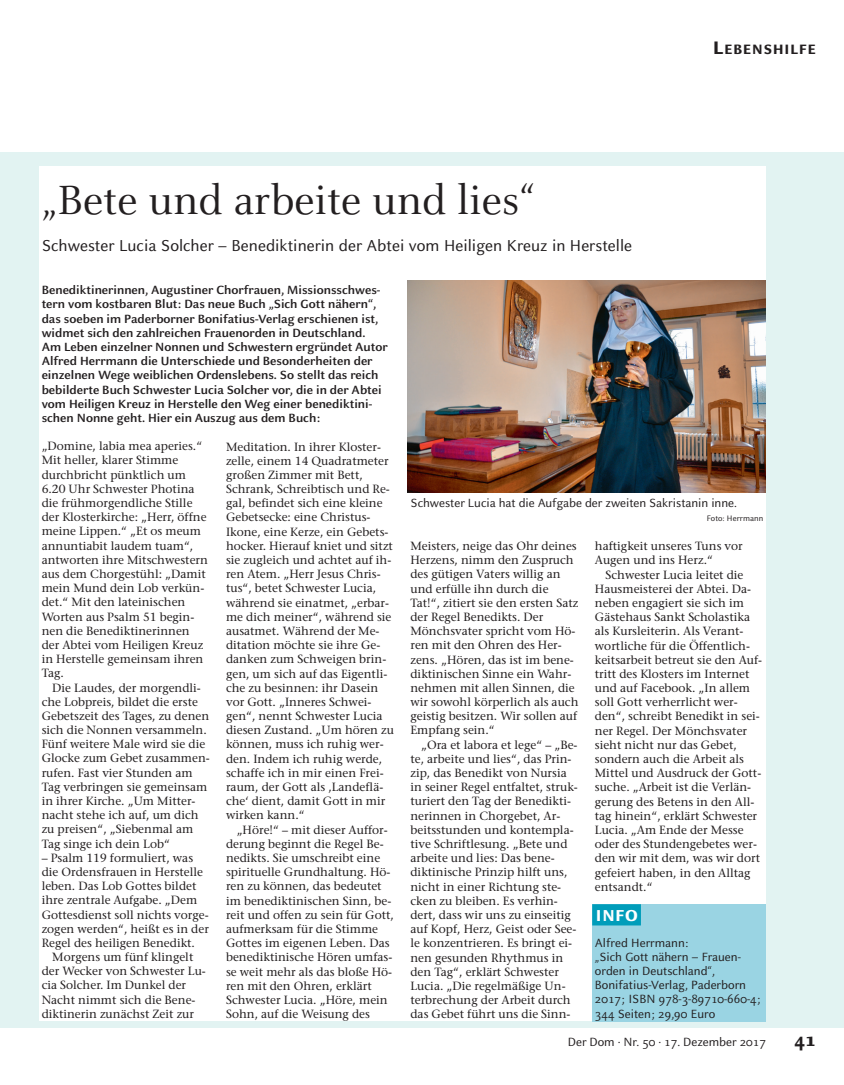
<style>
.page{position:relative;width:844px;height:1085px;background:#fff}
.page>*{position:absolute;margin:0;border:0;box-sizing:border-box;transform-origin:0 0}
.t1{font:45px "Celeste";color:#231f20}
.t2{font:800 20px "Celeste Sans";color:#231f20}
.t3{font:17.5px "Celeste Sans";color:#231f20}
.t4{font:800 17.5px "Celeste Sans";color:#fff}
.t5{font:800 15px "Celeste Sans";letter-spacing:.065em;color:#231f20}
.t6{font:700 13.12px/14.1px "Celeste Sans";color:#231f20}
.t7{font:13.12px/14.1px "Celeste Sans";color:#231f20}
.t8{font:11.88px/14.1px "Stone Serif";color:#231f20}
.t9{font:8.75px "Celeste Sans";letter-spacing:.01em;color:#231f20}
.s1{font-size:20px}
</style>
<div class="page">
<div style="left:11px;top:152px;width:832px;height:876px;background:#e2f3f2"></div>
<div style="left:0;top:152px;width:11px;height:876px;background:#e2f3f2"></div>
<div style="left:39px;top:167px;width:726px;height:853px;background:#fff"></div>
<div style="left:592px;top:904px;width:173px;height:116px;background:#9ad4e3"></div>
<div style="left:592px;top:904px;width:48px;height:21px;background:#009dba"></div>
<img style="left:407px;top:280px;width:358px;height:213px">
<p class="t5" style="left:712px;top:41px;width:104px"><span class="s1">L</span>EBENSHILFE</p>
<h1 class="t1" style="left:42px;top:176px;width:495px">„Bete und arbeite und lies“</h1>
<h3 class="t3" style="left:42px;top:236px;width:592px">Schwester Lucia Solcher – Benediktinerin der Abtei vom Heiligen Kreuz in Herstelle</h3>
<p class="t6" style="left:42px;top:283px;width:347px">Benediktinerinnen, Augustiner Chorfrauen, Missionsschwes&shy;tern vom kostbaren Blut: Das neue Buch „Sich Gott nähern“, das soeben im Paderborner Bonifatius-Verlag erschienen ist, widmet sich den zahlreichen Frauenorden in Deutschland.<br>Am Leben einzelner Nonnen und Schwestern ergründet Autor Alfred Herrmann die Unterschiede und Besonderheiten der einzelnen Wege weiblichen Ordenslebens. So stellt das reich bebilderte Buch Schwester Lucia Solcher vor, die in der Abtei vom Heiligen Kreuz in Herstelle den Weg einer benediktini&shy;schen Nonne geht. Hier ein Auszug aus dem Buch:</p>
<p class="t8" style="left:42px;top:439px;width:168px">„Domine, labia mea aperies.“<br>Mit heller, klarer Stimme durchbricht pünktlich um<br>6.20 Uhr Schwester Photina die frühmorgendliche Stille der Klosterkirche: „Herr, öffne meine Lippen.“ „Et os meum annuntiabit laudem tuam“, antworten ihre Mitschwestern aus dem Chorgestühl: „Damit mein Mund dein Lob verkün&shy;det.“ Mit den lateinischen<br>Worten aus Psalm 51 begin&shy;nen die Benediktinerinnen der Abtei vom Heiligen Kreuz in Herstelle gemeinsam ihren<br>Tag.</p>
<p class="t8" style="left:42px;top:680px;width:170px;text-indent:11px">Die Laudes, der morgendli&shy;che Lobpreis, bildet die erste<br>Gebetszeit des Tages, zu denen sich die Nonnen versammeln.<br>Fünf weitere Male wird sie die<br>Glocke zum Gebet zusammen&shy;rufen. Fast vier Stunden am<br>Tag verbringen sie gemeinsam in ihrer Kirche. „Um Mitter&shy;nacht stehe ich auf, um dich zu preisen“, „Siebenmal am<br>Tag singe ich dein Lob“</p>
<p class="t8" style="left:42px;top:850px;width:169px">– Psalm 119 formuliert, was die Ordensfrauen in Herstelle leben. Das Lob Gottes bildet ihre zentrale Aufgabe. „Dem<br>Gottesdienst soll nichts vorge&shy;zogen werden“, heißt es in der<br>Regel des heiligen Benedikt.</p>
<p class="t8" style="left:42px;top:949px;width:166px;text-indent:11px">Morgens um fünf klingelt der Wecker von Schwester Lu&shy;cia Solcher. Im Dunkel der<br>Nacht nimmt sich die Bene&shy;diktinerin zunächst Zeit zur</p>
<p class="t8" style="left:226px;top:439px;width:169px">Meditation. In ihrer Kloster&shy;zelle, einem 14 Quadratmeter großen Zimmer mit Bett,<br>Schrank, Schreibtisch und Re&shy;gal, befindet sich eine kleine<br>Gebetsecke: eine Christus-<br>Ikone, eine Kerze, ein Gebets&shy;hocker. Hierauf kniet und sitzt sie zugleich und achtet auf ih&shy;ren Atem. „Herr Jesus Chris&shy;tus“, betet Schwester Lucia, während sie einatmet, „erbar&shy;me dich meiner“, während sie ausatmet. Während der Me&shy;ditation möchte sie ihre Ge&shy;danken zum Schweigen brin&shy;gen, um sich auf das Eigentli&shy;che zu besinnen: ihr Dasein vor Gott. „Inneres Schwei&shy;gen“, nennt Schwester Lucia diesen Zustand. „Um hören zu können, muss ich ruhig wer&shy;den. Indem ich ruhig werde, schaffe ich in mir einen Frei&shy;raum, der Gott als ,Landeflä&shy;che‘ dient, damit Gott in mir wirken kann.“</p>
<p class="t8" style="left:226px;top:822px;width:169px;text-indent:11px">„Höre!“ – mit dieser Auffor&shy;derung beginnt die Regel Be&shy;nedikts. Sie umschreibt eine spirituelle Grundhaltung. Hö&shy;ren zu können, das bedeutet im benediktinischen Sinn, be&shy;reit und offen zu sein für Gott, aufmerksam für die Stimme<br>Gottes im eigenen Leben. Das benediktinische Hören umfas&shy;se weit mehr als das bloße Hö&shy;ren mit den Ohren, erklärt<br>Schwester Lucia. „Höre, mein<br>Sohn, auf die Weisung des</p>
<p class="t7" style="left:410px;top:496px;width:328px">Schwester Lucia hat die Aufgabe der zweiten Sakristanin inne.</p>
<p class="t9" style="left:706px;top:513px;width:58px">Foto: Herrmann</p>
<p class="t8" style="left:410px;top:538px;width:169px">Meisters, neige das Ohr deines<br>Herzens, nimm den Zuspruch des gütigen Vaters willig an und erfülle ihn durch die<br>Tat!“, zitiert sie den ersten Satz der Regel Benedikts. Der<br>Mönchsvater spricht vom Hö&shy;ren mit den Ohren des Her&shy;zens. „Hören, das ist im bene&shy;diktinischen Sinne ein Wahr&shy;nehmen mit allen Sinnen, die wir sowohl körperlich als auch geistig besitzen. Wir sollen auf<br>Empfang sein.“</p>
<p class="t8" style="left:410px;top:737px;width:169px;text-indent:11px">„Ora et labora et lege“ – „Be&shy;te, arbeite und lies“, das Prin&shy;zip, das Benedikt von Nursia in seiner Regel entfaltet, struk&shy;turiert den Tag der Benedikti&shy;nerinnen in Chorgebet, Ar&shy;beitsstunden und kontempla&shy;tive Schriftlesung. „Bete und arbeite und lies: Das bene&shy;diktinische Prinzip hilft uns, nicht in einer Richtung ste&shy;cken zu bleiben. Es verhin&shy;dert, dass wir uns zu einseitig auf Kopf, Herz, Geist oder See&shy;le konzentrieren. Es bringt ei&shy;nen gesunden Rhythmus in den Tag“, erklärt Schwester<br>Lucia. „Die regelmäßige Un&shy;terbrechung der Arbeit durch das Gebet führt uns die Sinn-</p>
<p class="t8" style="left:594px;top:539px;width:149px">haftigkeit unseres Tuns vor<br>Augen und ins Herz.“</p>
<p class="t8" style="left:594px;top:567px;width:169px;text-indent:11px">Schwester Lucia leitet die<br>Hausmeisterei der Abtei. Da&shy;neben engagiert sie sich im<br>Gästehaus Sankt Scholastika als Kursleiterin. Als Verant&shy;wortliche für die Öffentlich&shy;keitsarbeit betreut sie den Auf&shy;tritt des Klosters im Internet und auf Facebook. „In allem soll Gott verherrlicht wer&shy;den“, schreibt Benedikt in sei&shy;ner Regel. Der Mönchsvater sieht nicht nur das Gebet, sondern auch die Arbeit als<br>Mittel und Ausdruck der Gott&shy;suche. „Arbeit ist die Verlän&shy;gerung des Betens in den All&shy;tag hinein“, erklärt Schwester<br>Lucia. „Am Ende der Messe oder des Stundengebetes wer&shy;den wir mit dem, was wir dort gefeiert haben, in den Alltag entsandt.“</p>
<h3 class="t4" style="left:595px;top:905px;width:44px">INFO</h3>
<p class="t7" style="left:594px;top:935px;width:167px">Alfred Herrmann:<br>„Sich Gott nähern – Frauen&shy;orden in Deutschland“,<br>Bonifatius--Verlag, Paderborn<br>2017; ISBN 978-3-89710-660-4;<br>344 Seiten; 29,90 Euro</p>
<p class="t7" style="left:567px;top:1034px;width:199px">Der Dom · Nr. 50 · 17. Dezember 2017</p>
<h2 class="t2" style="left:794px;top:1028px;width:23px">41</h2>
</div>
